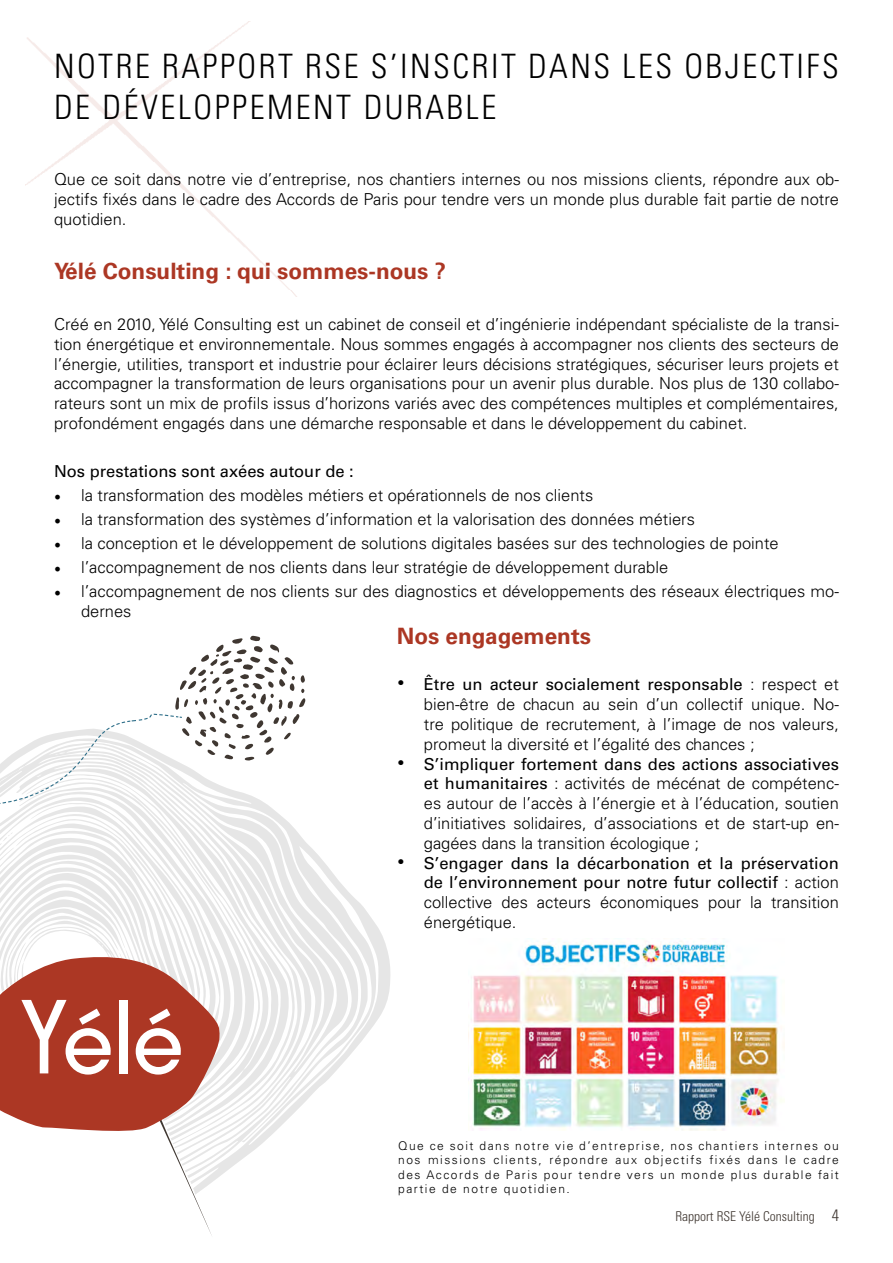
<style>
.page{position:relative;width:893px;height:1263px;background:#fff}
.page>*{position:absolute;margin:0;border:0;box-sizing:border-box;transform-origin:0 0}
.t1{font:300 condensed 33.6px/40.3px "Univers LT Std";letter-spacing:.075em;color:#000}
.t2{font:700 22.5px "Univers LT Std";color:#ac3724}
.t3{font:300 16.5px/19.8px "Univers LT Std";color:#000;text-align:justify}
.t4{font:16.5px/19.8px "Univers LT Std";color:#000;text-align:justify}
.t5{font:300 condensed 13.5px "Univers LT Std";color:#3f3731}
.t6{font:300 12px/14.4px "Univers LT Std";letter-spacing:.125em;color:#000;text-align:justify}
.s1{font-family:"Minion Pro";font-weight:400;font-size:18px}
.s2{font-family:"Segoe UI";font-size:21px}
.s3{font-weight:400}
.s4{font-family:"Segoe UI";font-weight:300;font-size:21px}
.s5{font-weight:300}
.s6{font-size:16.5px}
</style>
<div class="page">
<img style="left:26px;top:21px;width:271px;height:276px">
<svg style="left:359px;top:902px;width:31px;height:142px;fill:#e9e9e9"></svg>
<svg style="left:223px;top:849px;width:136px;height:325px"></svg>
<svg style="left:223px;top:814px;width:89px;height:334px;fill:#ececec"></svg>
<svg style="left:223px;top:806px;width:56px;height:325px;fill:#e7e7e7"></svg>
<svg style="left:223px;top:806px;width:46px;height:320px;fill:#e7e7e7"></svg>
<svg style="left:19px;top:806px;width:241px;height:315px;fill:#e8e8e8"></svg>
<svg style="left:29px;top:806px;width:193px;height:26px"></svg>
<svg style="left:0;top:813px;width:207px;height:19px"></svg>
<svg style="left:0;top:636px;width:305px;height:170px"></svg>
<svg style="left:0;top:832px;width:223px;height:403px"></svg>
<img style="left:471px;top:938px;width:314px;height:193px">
<h1 class="t1" style="left:54px;top:46px;width:786px">NOTRE RAPPORT RSE S’INSCRIT DANS LES OBJECTIFS<br>DE DÉVELOPPEMENT DURABLE</h1>
<p class="t3" style="left:54px;top:170px;width:786px">Que ce soit dans notre vie d’entreprise, nos chantiers internes ou nos missions clients, répondre aux ob&shy;jectifs fixés dans le cadre des Accords de Paris pour tendre vers un monde plus durable fait partie de notre quotidien.</p>
<h2 class="t2" style="left:54px;top:258px;width:394px">Yélé Consulting : qui sommes-nous ?</h2>
<p class="t3" style="left:54px;top:314px;width:786px">Créé en 2010, Yélé Consulting est un cabinet de conseil et d’ingénierie indépendant spécialiste de la transi&shy;tion énergétique et environnementale. Nous sommes engagés à accompagner nos clients des secteurs de l’énergie, utilities, transport et industrie pour éclairer leurs décisions stratégiques, sécuriser leurs projets et accompagner la transformation de leurs organisations pour un avenir plus durable. Nos plus de 130 collabo&shy;rateurs sont un mix de profils issus d’horizons variés avec des compétences multiples et complémentaires, profondément engagés dans une démarche responsable et dans le développement du cabinet.</p>
<p class="t4" style="left:54px;top:461px;width:301px">Nos prestations sont axées autour de :</p>
<p class="t3" style="left:54px;top:485px;width:541px"><span class="s1">•</span> la transformation des modèles métiers et opérationnels de nos clients</p>
<p class="t3" style="left:54px;top:509px;width:642px"><span class="s1">•</span> la transformation des systèmes d’information et la valorisation des données métiers</p>
<p class="t3" style="left:54px;top:533px;width:726px"><span class="s1">•</span> la conception et le développement de solutions digitales basées sur des technologies de pointe</p>
<p class="t3" style="left:54px;top:557px;width:616px"><span class="s1">•</span> l’accompagnement de nos clients dans leur stratégie de développement durable</p>
<p class="t3" style="left:81px;top:582px;width:759px;text-indent:-27px"><span class="s1">•</span> l’accompagnement de nos clients sur des diagnostics et développements des réseaux électriques mo&shy;dernes</p>
<h2 class="t2" style="left:397px;top:622px;width:196px">Nos engagements</h2>
<p class="t3" style="left:424px;top:675px;width:417px;text-indent:-27px"><span class="s2">•</span> <span class="s3">Être un acteur socialement responsable</span> : respect et bien-être de chacun au sein d’un collectif unique. No&shy;tre politique de recrutement, à l’image de nos valeurs, promeut la diversité et l’égalité des chances ;</p>
<p class="t3" style="left:424px;top:754px;width:417px;text-indent:-27px"><span class="s2">•</span> <span class="s3">S’impliquer fortement dans des actions associatives et humanitaires</span> : activités de mécénat de compétenc&shy;es autour de l’accès à l’énergie et à l’éducation, soutien d’initiatives solidaires, d’associations et de start-up en&shy;gagées dans la transition écologique ;</p>
<p class="t4" style="left:424px;top:853px;width:417px;text-indent:-27px"><span class="s4">•</span> S’engager dans la décarbonation et la préservation de l’environnement pour notre futur collectif <span class="s5">: action collective des acteurs économiques pour la transition énergétique.</span></p>
<p class="t6" style="left:398px;top:1138px;width:442px">Que ce soit dans notre vie d’entreprise, nos chantiers internes ou nos missions clients, répondre aux objectifs fixés dans le cadre des Accords de Paris pour tendre vers un monde plus durable fait partie de notre quotidien.</p>
<p class="t5" style="left:675px;top:1208px;width:165px">Rapport RSE Yélé Consulting <span class="s6">4</span></p>
</div>
